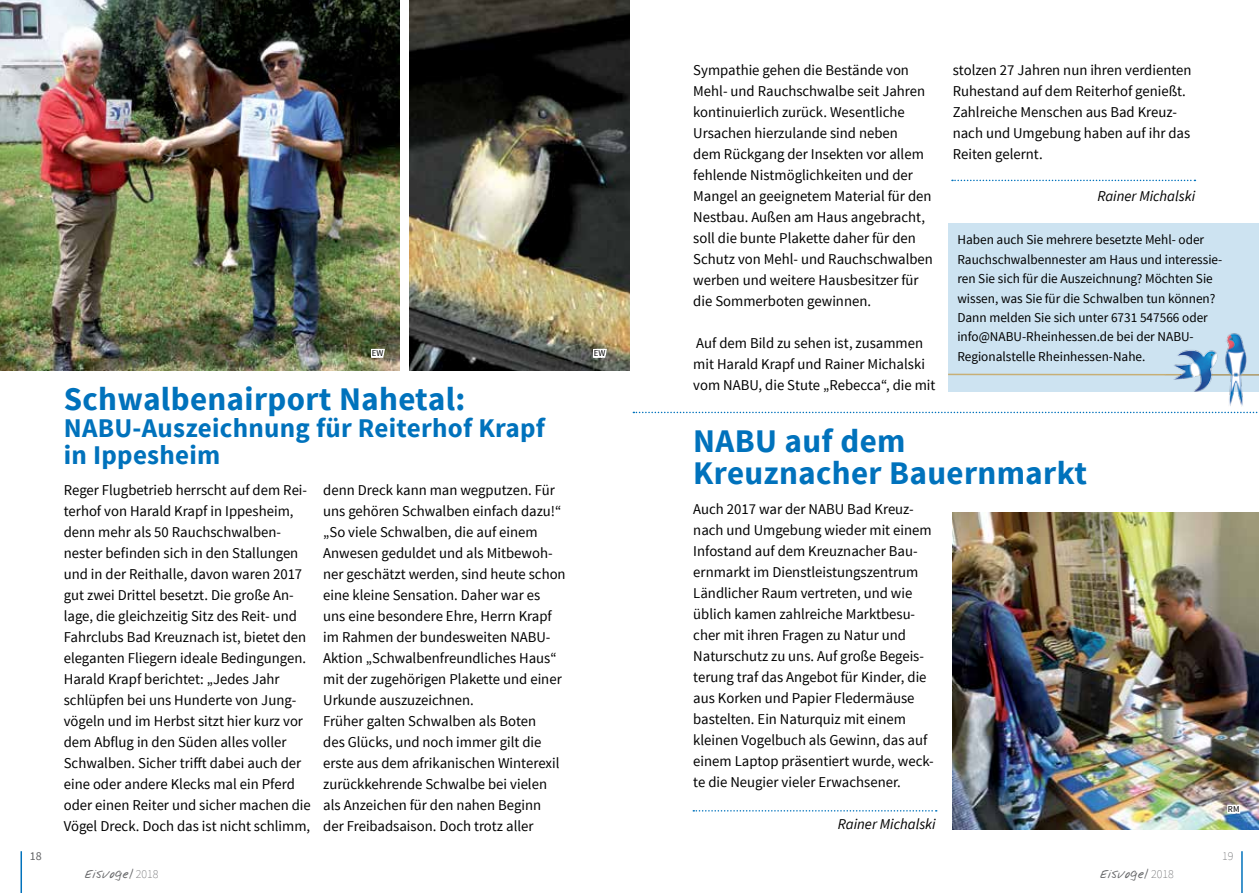
<style>
.page{position:relative;width:1259px;height:893px;background:#fff}
.page>*{position:absolute;margin:0;border:0;box-sizing:border-box;transform-origin:0 0}
.t1{font:700 33px/31.5px "Source Sans Pro";letter-spacing:.01em;color:#0072bc}
.t2{font:700 27px/27px "Source Sans Pro";letter-spacing:.01em;color:#0072bc}
.t3{font:15px/21px "Source Sans Pro";color:#000}
.t4{font:italic 15px "Source Sans Pro";color:#000}
.t5{font:13.5px/19.5px "Source Sans Pro";color:#000}
.t6{font:12px "Nabu Note 4";color:#636466}
.t7{font:12px "Source Sans Pro";color:#636466}
.t8{font:200 12px "Source Sans Pro";color:#636466}
.t9{font:9px "Source Sans Pro";color:#000}
.s1{font-family:"Source Sans Pro";font-weight:200}
</style>
<div class="page">
<hr style="left:21px;top:851px;width:1px;height:42px;background:#0072bc">
<hr style="left:1241px;top:851px;width:1px;height:42px;background:#0072bc">
<div style="left:948px;top:223px;width:311px;height:169px;background:#cde3f1"></div>
<svg style="left:693px;top:810px;width:243px;height:2px"></svg>
<svg style="left:952px;top:180px;width:243px;height:1px"></svg>
<hr style="left:948px;top:374px;width:311px;height:2px;background:#c7af76">
<img style="left:1144px;top:333px;width:115px;height:73px">
<img style="left:0;top:0;width:400px;height:371px">
<img style="left:410px;top:0;width:219px;height:371px">
<svg style="left:633px;top:412px;width:625px;height:1px"></svg>
<img style="left:952px;top:512px;width:307px;height:317px">
<svg style="left:591px;top:347px;width:18px;height:13px"></svg>
<svg style="left:1225px;top:789px;width:16px;height:40px"></svg>
<svg style="left:369px;top:347px;width:18px;height:13px"></svg>
<p class="t9" style="left:372px;top:348px;width:13px">EW</p>
<h1 class="t1" style="left:64px;top:384px;width:403px">Schwalbenairport Nahetal:</h1>
<h2 class="t2" style="left:64px;top:415px;width:483px">NABU-Auszeichnung für Reiterhof Krapf in Ippesheim</h2>
<p class="t3" style="left:64px;top:480px;width:249px">Reger Flugbetrieb herrscht auf dem Rei&shy;terhof von Harald Krapf in Ippesheim, denn mehr als 50 Rauchschwalben&shy;nester befinden sich in den Stallungen und in der Reithalle, davon waren 2017 gut zwei Drittel besetzt. Die große An&shy;lage, die gleichzeitig Sitz des Reit- und Fahrclubs Bad Kreuznach ist, bietet den eleganten Fliegern ideale Bedingungen.<br>Harald Krapf berichtet: „Jedes Jahr schlüpfen bei uns Hunderte von Jung&shy;vögeln und im Herbst sitzt hier kurz vor dem Abflug in den Süden alles voller Schwalben. Sicher trifft dabei auch der eine oder andere Klecks mal ein Pferd oder einen Reiter und sicher machen die Vögel Dreck. Doch das ist nicht schlimm,</p>
<p class="t3" style="left:323px;top:480px;width:244px">denn Dreck kann man wegputzen. Für uns gehören Schwalben einfach dazu!“ „So viele Schwalben, die auf einem Anwesen geduldet und als Mitbewoh&shy;ner geschätzt werden, sind heute schon eine kleine Sensation. Daher war es uns eine besondere Ehre, Herrn Krapf im Rahmen der bundesweiten NABU-Aktion „Schwalbenfreundliches Haus“ mit der zugehörigen Plakette und einer Urkunde auszuzeichnen.<br>Früher galten Schwalben als Boten<br>des Glücks, und noch immer gilt die erste aus dem afrikanischen Winterexil zurückkehrende Schwalbe bei vielen als Anzeichen für den nahen Beginn<br>der Freibadsaison. Doch trotz aller</p>
<p class="t9" style="left:594px;top:348px;width:13px">EW</p>
<p class="t3" style="left:693px;top:60px;width:241px">Sympathie gehen die Bestände von Mehl- und Rauchschwalbe seit Jahren kontinuierlich zurück. Wesentliche Ursachen hierzulande sind neben<br>dem Rückgang der Insekten vor allem fehlende Nistmöglichkeiten und der Mangel an geeignetem Material für den Nestbau. Außen am Haus angebracht, soll die bunte Plakette daher für den Schutz von Mehl- und Rauchschwalben werben und weitere Hausbesitzer für die Sommerboten gewinnen.</p>
<p class="t3" style="left:693px;top:333px;width:244px">Auf dem Bild zu sehen ist, zusammen mit Harald Krapf und Rainer Michalski vom NABU, die Stute „Rebecca“, die mit</p>
<p class="t3" style="left:952px;top:60px;width:240px">stolzen 27 Jahren nun ihren verdienten<br>Ruhestand auf dem Reiterhof genießt.<br>Zahlreiche Menschen aus Bad Kreuz&shy;nach und Umgebung haben auf ihr das<br>Reiten gelernt.</p>
<p class="t4" style="left:1097px;top:187px;width:99px">Rainer Michalski</p>
<p class="t5" style="left:957px;top:230px;width:266px">Haben auch Sie mehrere besetzte Mehl- oder Rauchschwalbennester am Haus und interessie&shy;ren Sie sich für die Auszeichnung? Möchten Sie wissen, was Sie für die Schwalben tun können?<br>Dann melden Sie sich unter 6731 547566 oder info@NABU-Rheinhessen.de bei der NABU-Regionalstelle Rheinhessen-Nahe.</p>
<h1 class="t1" style="left:693px;top:427px;width:395px">NABU auf dem<br>Kreuznacher Bauernmarkt</h1>
<p class="t3" style="left:693px;top:498px;width:242px">Auch 2017 war der NABU Bad Kreuz&shy;nach und Umgebung wieder mit einem Infostand auf dem Kreuznacher Bau&shy;ernmarkt im Dienstleistungszentrum Ländlicher Raum vertreten, und wie üblich kamen zahlreiche Marktbesu&shy;cher mit ihren Fragen zu Natur und Naturschutz zu uns. Auf große Begeis&shy;terung traf das Angebot für Kinder, die aus Korken und Papier Fledermäuse bastelten. Ein Naturquiz mit einem kleinen Vogelbuch als Gewinn, das auf einem Laptop präsentiert wurde, weck&shy;te die Neugier vieler Erwachsener.</p>
<p class="t4" style="left:838px;top:814px;width:99px">Rainer Michalski</p>
<p class="t9" style="left:1228px;top:803px;width:13px">RM</p>
<p class="t7" style="left:30px;top:849px;width:13px">18</p>
<p class="t8" style="left:1222px;top:849px;width:13px">19</p>
<p class="t6" style="left:85px;top:867px;width:75px">Eisvogel <span class="s1">2018</span></p>
<p class="t6" style="left:1100px;top:867px;width:75px">Eisvogel <span class="s1">2018</span></p>
</div>
